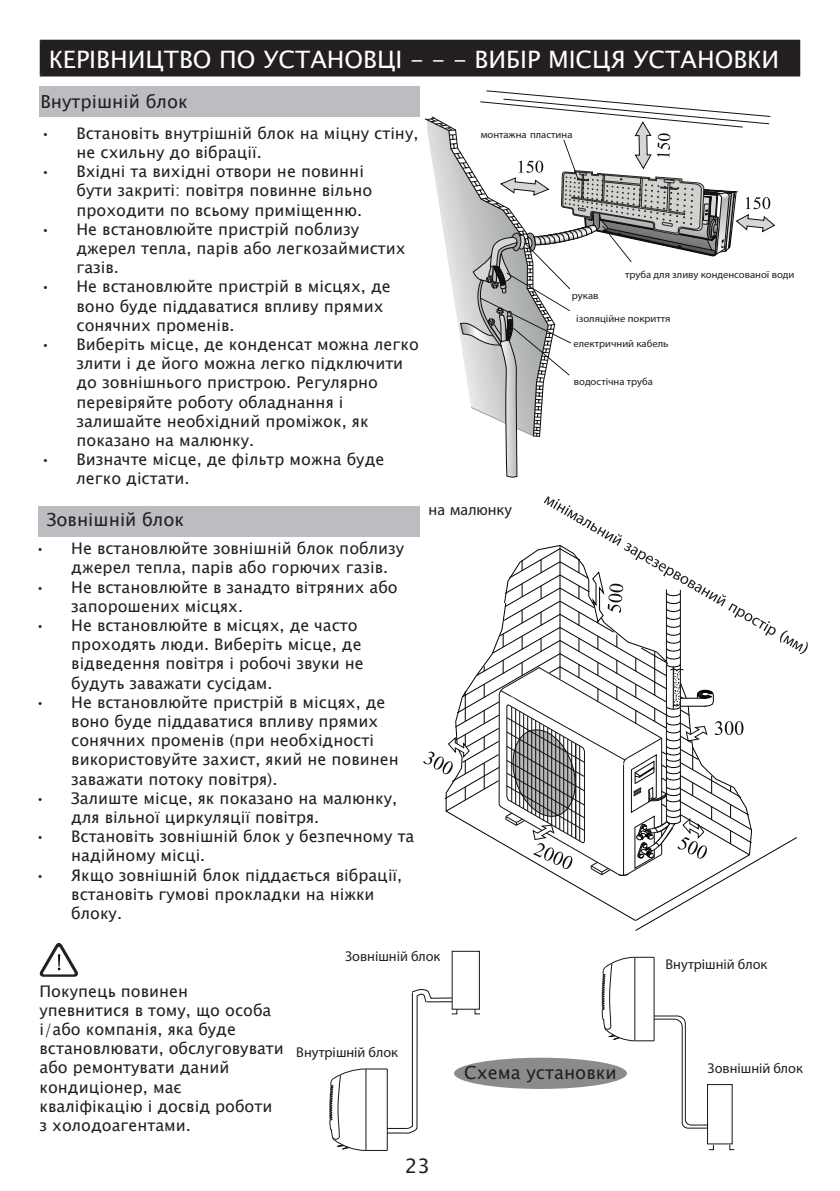
<style>
.page{position:relative;width:840px;height:1191px;background:#fff}
.page>*{position:absolute;margin:0;border:0;box-sizing:border-box;transform-origin:0 0}
.t1{font:24px "Lucida Sans Unicode";color:#fff}
.t2{font:20px "Lucida Sans Unicode";color:#231f20}
.t3{font:18px "Lucida Sans Unicode";color:#231f20}
.t4{font:16px/19.2px "Lucida Sans Unicode";color:#231f20}
.t5{font:16px "Myriad Pro";color:#231f20}
.t6{font:14.2px "Myriad Pro";color:#231f20}
.t7{font:10.2px "Myriad Pro";color:#231f20}
</style>
<div class="page">
<div style="left:41px;top:41px;width:757px;height:34px;background:#231f20"></div>
<hr style="left:40px;top:40px;width:759px;height:2px;background:#231f20">
<hr style="left:40px;top:42px;width:2px;height:32px;background:#231f20">
<hr style="left:797px;top:42px;width:2px;height:32px;background:#231f20">
<hr style="left:40px;top:74px;width:759px;height:2px;background:#231f20">
<div style="left:40px;top:86px;width:380px;height:31px;background:#bcbdc0"></div>
<div style="left:38px;top:506px;width:382px;height:31px;background:#bcbdc0"></div>
<svg style="left:425px;top:90px;width:349px;height:387px"></svg>
<svg style="left:423px;top:496px;width:384px;height:435px"></svg>
<svg style="left:451px;top:1008px;width:6px;height:6px"></svg>
<svg style="left:474px;top:1008px;width:6px;height:6px"></svg>
<svg style="left:601px;top:956px;width:105px;height:172px"></svg>
<div style="left:706px;top:1084px;width:26px;height:60px;border:1px solid #19151c"></div>
<svg style="left:707px;top:1144px;width:6px;height:6px"></svg>
<svg style="left:728px;top:1144px;width:6px;height:6px"></svg>
<hr style="left:412px;top:992px;width:1px;height:134px;background:#12100f">
<hr style="left:416px;top:996px;width:1px;height:131px;background:#12100f">
<svg style="left:329px;top:1068px;width:89px;height:83px"></svg>
<svg style="left:411px;top:989px;width:40px;height:13px"></svg>
<div style="left:454px;top:1057px;width:172px;height:32px;background:#8a8b8d;border-radius:50%"></div>
<svg style="left:39px;top:943px;width:39px;height:33px"></svg>
<p class="t1" style="left:49px;top:40px;width:731px">КЕРІВНИЦТВО ПО УСТАНОВЦІ - - - ВИБІР МІСЦЯ УСТАНОВКИ</p>
<p class="t3" style="left:40px;top:88px;width:149px">Внутрішній блок</p>
<p class="t4" style="left:76px;top:123px;width:343px;text-indent:-36px">• Встановіть внутрішній блок на міцну стіну, не схильну до вібрації.</p>
<p class="t4" style="left:76px;top:162px;width:297px;text-indent:-36px">• Вхідні та вихідні отвори не повинні бути закриті: повітря повинне вільно проходити по всьому приміщенню.</p>
<p class="t4" style="left:76px;top:219px;width:330px;text-indent:-36px">• Не встановлюйте пристрій поблизу джерел тепла, парів або легкозаймистих газів.</p>
<p class="t4" style="left:76px;top:277px;width:315px;text-indent:-36px">• Не встановлюйте пристрій в місцях, де воно буде піддаватися впливу прямих сонячних променів.</p>
<p class="t4" style="left:76px;top:335px;width:343px;text-indent:-36px">• Виберіть місце, де конденсат можна легко злити і де його можна легко підключити до зовнішнього пристрою. Регулярно перевіряйте роботу обладнання і залишайте необхідний проміжок, як показано на малюнку.</p>
<p class="t4" style="left:76px;top:450px;width:309px;text-indent:-36px">• Визначте місце, де фільтр можна буде легко дістати.</p>
<p class="t7" style="left:480px;top:128px;width:93px">монтажна пластина</p>
<p class="t7" style="left:624px;top:268px;width:171px">труба для зливу конденсованої води</p>
<p class="t7" style="left:571px;top:289px;width:28px">рукав</p>
<p class="t7" style="left:576px;top:312px;width:96px">ізоляційне покриття</p>
<p class="t7" style="left:573px;top:337px;width:96px">електричний кабель</p>
<p class="t7" style="left:573px;top:375px;width:80px">водостічна труба</p>
<p class="t3" style="left:47px;top:506px;width:139px">Зовнішній блок</p>
<p class="t4" style="left:71px;top:539px;width:334px;text-indent:-36px">• Не встановлюйте зовнішній блок поблизу джерел тепла, парів або горючих газів.</p>
<p class="t4" style="left:71px;top:577px;width:328px;text-indent:-36px">• Не встановлюйте в занадто вітряних або запорошених місцях.</p>
<p class="t4" style="left:71px;top:616px;width:294px;text-indent:-36px">• Не встановлюйте в місцях, де часто проходять люди. Виберіть місце, де відведення повітря і робочі звуки не будуть заважати сусідам.</p>
<p class="t4" style="left:71px;top:692px;width:329px;text-indent:-36px">• Не встановлюйте пристрій в місцях, де воно буде піддаватися впливу прямих сонячних променів (при необхідності використовуйте захист, який не повинен заважати потоку повітря).</p>
<p class="t4" style="left:71px;top:788px;width:327px;text-indent:-36px">• Залиште місце, як показано на малюнку, для вільної циркуляції повітря.</p>
<p class="t4" style="left:71px;top:827px;width:344px;text-indent:-36px">• Встановіть зовнішній блок у безпечному та надійному місці.</p>
<p class="t4" style="left:71px;top:865px;width:332px;text-indent:-36px">• Якщо зовнішній блок піддається вібрації, встановіть гумові прокладки на ніжки блоку.</p>
<p class="t5" style="left:428px;top:500px;width:85px">на малюнку</p>
<p class="t4" style="left:39px;top:981px;width:246px">Покупець повинен<br>упевнитися в тому, що особа і/або компанія, яка буде встановлювати, обслуговувати або ремонтувати даний кондиціонер, має кваліфікацію і досвід роботи з холодоагентами.</p>
<p class="t6" style="left:345px;top:948px;width:97px">Зовнішній блок</p>
<p class="t6" style="left:296px;top:1044px;width:103px">Внутрішній блок</p>
<p class="t2" style="left:404px;top:1149px;width:27px">23</p>
<p class="t3" style="left:464px;top:1058px;width:154px">Схема установки</p>
<p class="t6" style="left:665px;top:955px;width:103px">Внутрішній блок</p>
<p class="t6" style="left:707px;top:1059px;width:97px">Зовнішній блок</p>
</div>
